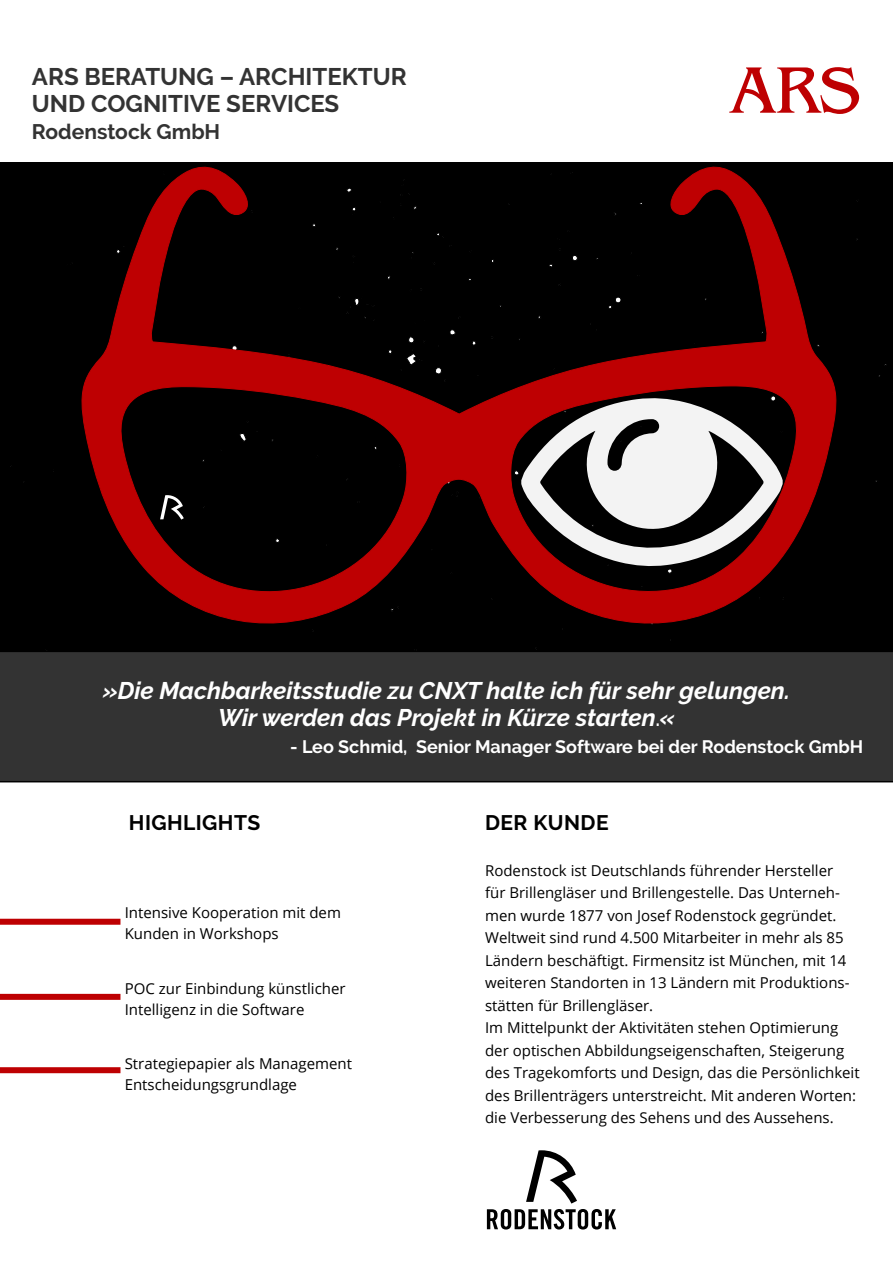
<style>
.page{position:relative;width:893px;height:1263px;background:#fff}
.page>*{position:absolute;margin:0;border:0;box-sizing:border-box;transform-origin:0 0}
.t1{font:69px "Benguiat";color:#be0002}
.t2{font:italic 700 24px/27px "Raleway";color:#fff;text-align:center}
.t3{font:700 24px/27px "Raleway";color:#333}
.t4{font:700 21px "Raleway";letter-spacing:.02em;color:#000}
.t5{font:700 21px "Raleway";color:#333}
.t6{font:700 18px "Raleway";color:#fff}
.t7{font:15px/22.5px "Open Sans";color:#000}
.s1{font-style:normal;font-size:18px}
</style>
<div class="page">
<svg style="left:487px;top:1150px;width:129px;height:79px"></svg>
<div style="left:0;top:919px;width:120px;height:6px;background:#be0002"></div>
<div style="left:0;top:994px;width:120px;height:6px;background:#be0002"></div>
<div style="left:0;top:1067px;width:120px;height:6px;background:#be0002"></div>
<div style="left:0;top:651px;width:893px;height:131px;background:#333"></div>
<div style="left:0;top:162px;width:893px;height:489px;background:#000"></div>
<svg style="left:875px;top:479px;width:4px;height:4px"></svg>
<svg style="left:856px;top:238px;width:3px;height:4px"></svg>
<svg style="left:66px;top:260px;width:6px;height:6px"></svg>
<svg style="left:81px;top:162px;width:755px;height:477px;background:#3b0e0f"></svg>
<svg style="left:160px;top:495px;width:24px;height:25px"></svg>
<h2 class="t3" style="left:32px;top:63px;width:376px">ARS BERATUNG – ARCHITEKTUR<br>UND COGNITIVE SERVICES</h2>
<h3 class="t5" style="left:32px;top:120px;width:190px">Rodenstock GmbH</h3>
<h1 class="t1" style="left:730px;top:51px;width:132px">ARS</h1>
<h2 class="t2" style="left:103px;top:677px;width:689px">»Die Machbarkeitsstudie zu CNXT halte ich für sehr gelungen.<br>Wir werden das Projekt in Kürze starten<span class="s1">.</span>«</h2>
<p class="t6" style="left:290px;top:736px;width:574px">- Leo Schmid, Senior Manager Software bei der Rodenstock GmbH</p>
<h3 class="t4" style="left:129px;top:811px;width:133px">HIGHLIGHTS</h3>
<h3 class="t4" style="left:485px;top:810px;width:125px">DER KUNDE</h3>
<p class="t7" style="left:485px;top:858px;width:376px">Rodenstock ist Deutschlands führender Hersteller<br>für Brillengläser und Brillengestelle. Das Unterneh&shy;men wurde 1877 von Josef Rodenstock gegründet.<br>Weltweit sind rund 4.500 Mitarbeiter in mehr als 85<br>Ländern beschäftigt. Firmensitz ist München, mit 14 weiteren Standorten in 13 Ländern mit Produktions&shy;stätten für Brillengläser.<br>Im Mittelpunkt der Aktivitäten stehen Optimierung der optischen Abbildungseigenschaften, Steigerung des Tragekomforts und Design, das die Persönlichkeit des Brillenträgers unterstreicht. Mit anderen Worten: die Verbesserung des Sehens und des Aussehens.</p>
<p class="t7" style="left:125px;top:902px;width:218px;line-height:21px">Intensive Kooperation mit dem<br>Kunden in Workshops</p>
<p class="t7" style="left:125px;top:977px;width:222px;line-height:21px">POC zur Einbindung künstlicher<br>Intelligenz in die Software</p>
<p class="t7" style="left:125px;top:1053px;width:229px;line-height:21px">Strategiepapier als Management<br>Entscheidungsgrundlage</p>
</div>
